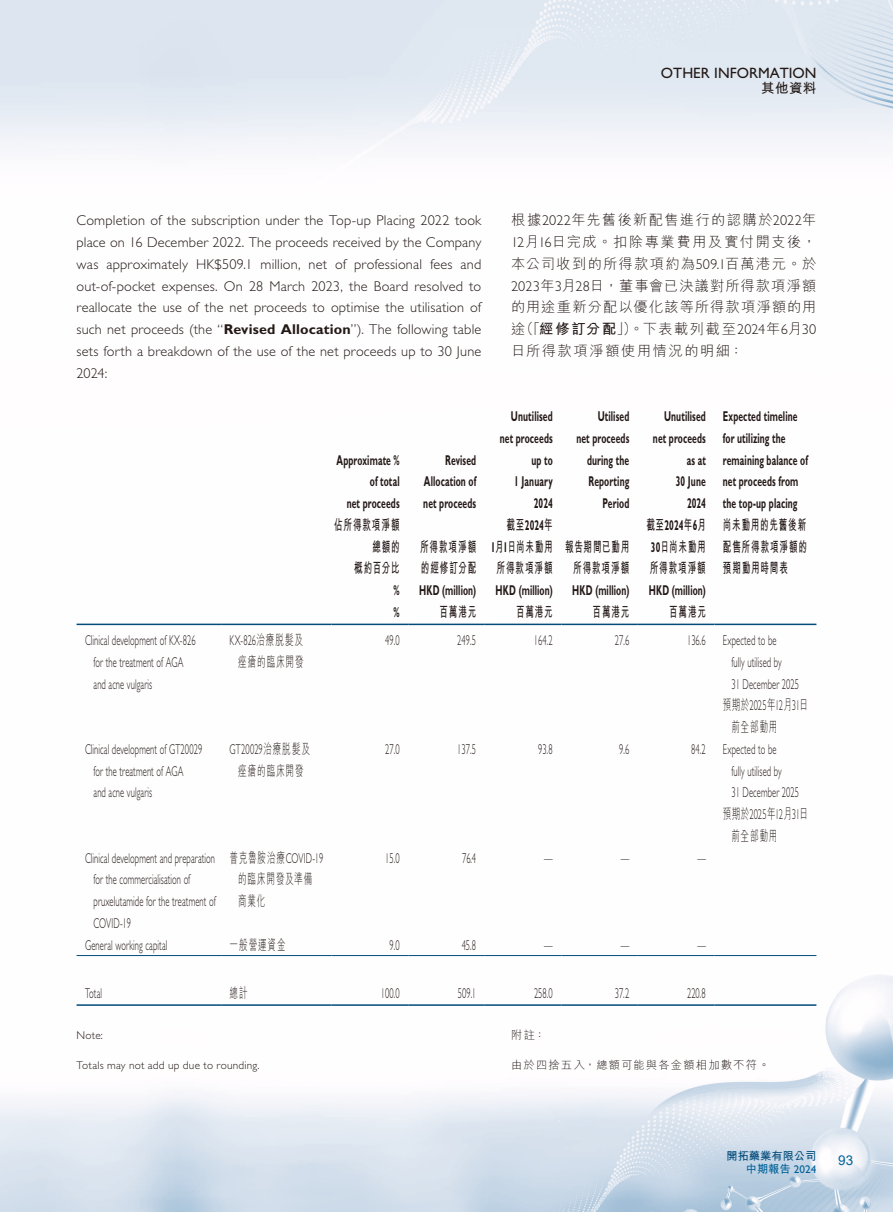
<style>
.page{position:relative;width:893px;height:1212px;background:#fff}
.page>*{position:absolute;margin:0;border:0;box-sizing:border-box;transform-origin:0 0}
.t1{font:15px "Gill Sans Std";color:#231916}
.t2{font:300 14.25px/21.8px "Gill Sans Std";letter-spacing:.01em;color:#231916;scale:.6 1}
.t3{font:300 14.25px/21.8px "Gill Sans Std";letter-spacing:.01em;color:#231916;text-align:justify}
.t4{font:700 14.25px/21.8px "Gill Sans Std";letter-spacing:.01em;color:#231916;text-align:right;scale:.6 1}
.t5{font:300 14.25px/21.8px "M Hei HK";letter-spacing:.1em;color:#231916;text-align:justify}
.t6{font:700 14.25px/21.8px "M Hei HK";letter-spacing:.105em;color:#231916;scale:.6 1}
.t7{font:300 14.25px/21.8px "M Hei HK";letter-spacing:.1em;color:#231916;scale:.6 1}
.t8{font:700 13.5px "M Hei HK";color:#231916}
.t9{font:13.5px "Arial";color:#006198}
.t10{font:300 11.25px "Gill Sans Std";letter-spacing:.02em;color:#231916}
.t11{font:300 11.25px "M Hei HK";letter-spacing:.115em;color:#231916}
.t12{font:700 11.25px/13.5px "M Hei HK";color:#004b7b;text-align:right}
.s1{font-weight:700}
.s2{font-family:"Gill Sans Std"}
.s3{font-family:"M Hei HK"}
.s4{color:#006198}
.s5{font-family:"Gill Sans Std";font-weight:400;color:#006198}
</style>
<div class="page">
<img style="left:0;top:0;width:893px;height:1212px">
<hr style="left:77px;top:624px;width:144px;height:1px;background:#004b7b">
<hr style="left:221px;top:624px;width:111px;height:1px;background:#004b7b">
<hr style="left:332px;top:624px;width:76px;height:1px;background:#004b7b">
<hr style="left:408px;top:624px;width:77px;height:1px;background:#004b7b">
<hr style="left:485px;top:624px;width:76px;height:1px;background:#004b7b">
<hr style="left:561px;top:624px;width:77px;height:1px;background:#004b7b">
<hr style="left:638px;top:624px;width:76px;height:1px;background:#004b7b">
<hr style="left:714px;top:624px;width:102px;height:1px;background:#004b7b">
<hr style="left:77px;top:955px;width:144px;height:1px;background:#004b7b">
<hr style="left:221px;top:955px;width:111px;height:1px;background:#004b7b">
<hr style="left:332px;top:955px;width:76px;height:1px;background:#004b7b">
<hr style="left:408px;top:955px;width:77px;height:1px;background:#004b7b">
<hr style="left:485px;top:955px;width:76px;height:1px;background:#004b7b">
<hr style="left:561px;top:955px;width:77px;height:1px;background:#004b7b">
<hr style="left:638px;top:955px;width:76px;height:1px;background:#004b7b">
<hr style="left:714px;top:955px;width:102px;height:1px;background:#004b7b">
<hr style="left:77px;top:1004px;width:144px;height:2px;background:#004b7b">
<hr style="left:221px;top:1004px;width:111px;height:2px;background:#004b7b">
<hr style="left:332px;top:1004px;width:76px;height:2px;background:#004b7b">
<hr style="left:408px;top:1004px;width:77px;height:2px;background:#004b7b">
<hr style="left:485px;top:1004px;width:76px;height:2px;background:#004b7b">
<hr style="left:561px;top:1004px;width:77px;height:2px;background:#004b7b">
<hr style="left:638px;top:1004px;width:76px;height:2px;background:#004b7b">
<hr style="left:714px;top:1004px;width:102px;height:2px;background:#004b7b">
<p class="t1" style="left:661px;top:65px;width:157px">OTHER INFORMATION</p>
<p class="t8" style="left:761px;top:78px;width:57px">其他資料</p>
<p class="t3" style="left:77px;top:210px;width:406px">Completion of the subscription under the Top-up Placing 2022 took place on 16 December 2022. The proceeds received by the Company was approximately HK$509.1 million, net of professional fees and out-of-pocket expenses. On 28 March 2023, the Board resolved to reallocate the use of the net proceeds to optimise the utilisation of such net proceeds (the “<span class="s1">Revised Allocation</span>”). The following table sets forth a breakdown of the use of the net proceeds up to 30 June 2024:</p>
<p class="t5" style="left:511px;top:209px;width:307px">根據<span class="s2">2022</span>年先舊後新配售進行的認購於<span class="s2">2022</span>年<span class="s2">12</span>月<span class="s2">16</span>日完成。扣除專業費用及實付開支後，本公司收到的所得款項約為<span class="s2">509.1</span>百萬港元。於<span class="s2">2023</span>年<span class="s2">3</span>月<span class="s2">28</span>日，董事會已決議對所得款項淨額的用途重新分配以優化該等所得款項淨額的用途（「<span class="s1">經修訂分配</span>」）。下表載列截至<span class="s2">2024</span>年<span class="s2">6</span>月<span class="s2">30</span>日所得款項淨額使用情況的明細：</p>
<p class="t4" style="left:336px;top:449px;width:107px">Approximate % of total<br>net proceeds</p>
<p class="t4" style="left:423px;top:449px;width:90px;text-align:justify;text-indent:22px">Revised Allocation of net proceeds</p>
<p class="t6" style="left:334px;top:512px;width:111px;text-align:right">佔所得款項淨額總額的<br>概約百分比</p>
<p class="t6" style="left:420px;top:534px;width:95px">所得款項淨額的經修訂分配</p>
<p class="t4" style="left:500px;top:405px;width:90px">Unutilised net proceeds up to<br>1 January<br>2024</p>
<p class="t4" style="left:576px;top:405px;width:90px">Utilised<br>net proceeds during the<br>Reporting<br>Period</p>
<p class="t4" style="left:653px;top:405px;width:90px">Unutilised net proceeds as at<br>30 June<br>2024</p>
<p class="t4" style="left:723px;top:405px;width:143px;text-align:left">Expected timeline for utilizing the remaining balance of net proceeds from the top-up placing</p>
<p class="t4" style="left:506px;top:514px;width:79px"><span class="s3">截至</span>2024<span class="s3">年</span></p>
<p class="t6" style="left:491px;top:534px;width:105px;text-align:center"><span class="s2">1</span>月<span class="s2">1</span>日尚未動用所得款項淨額</p>
<p class="t6" style="left:565px;top:534px;width:109px;text-align:center">報告期間已動用所得款項淨額</p>
<p class="t4" style="left:646px;top:514px;width:101px"><span class="s3">截至</span>2024<span class="s3">年</span>6<span class="s3">月</span></p>
<p class="t6" style="left:650px;top:534px;width:95px"><span class="s2">30</span>日尚未動用所得款項淨額</p>
<p class="t6" style="left:723px;top:512px;width:142px;text-align:justify">尚未動用的先舊後新配售所得款項淨額的預期動用時間表</p>
<p class="t2" style="left:94px;top:629px;width:172px;text-indent:-9px">Clinical development of KX-826 for the treatment of AGA and acne vulgaris</p>
<p class="t2" style="left:230px;top:629px;width:124px">KX-826<span class="s3">治療脫髮及</span></p>
<p class="t7" style="left:238px;top:650px;width:111px">痤瘡的臨床開發</p>
<p class="t2" style="left:94px;top:738px;width:183px;text-indent:-9px">Clinical development of GT20029 for the treatment of AGA<br>and acne vulgaris</p>
<p class="t2" style="left:230px;top:738px;width:136px">GT20029<span class="s3">治療脫髮及</span></p>
<p class="t7" style="left:238px;top:759px;width:111px">痤瘡的臨床開發</p>
<p class="t2" style="left:94px;top:847px;width:205px;text-indent:-9px">Clinical development and preparation for the commercialisation of pruxelutamide for the treatment of<br>COVID-19</p>
<p class="t2" style="left:230px;top:847px;width:158px"><span class="s3">普克魯胺治療</span>COVID-19</p>
<p class="t7" style="left:238px;top:868px;width:125px">的臨床開發及準備商業化</p>
<p class="t4" style="left:394px;top:579px;width:12px">%</p>
<p class="t4" style="left:419px;top:579px;width:97px">HKD (million)</p>
<p class="t4" style="left:496px;top:579px;width:97px">HKD (million)</p>
<p class="t4" style="left:572px;top:579px;width:97px">HKD (million)</p>
<p class="t4" style="left:649px;top:579px;width:97px">HKD (million)</p>
<p class="t4" style="left:394px;top:601px;width:12px">%</p>
<p class="t6" style="left:439px;top:599px;width:63px">百萬港元</p>
<p class="t6" style="left:516px;top:599px;width:63px">百萬港元</p>
<p class="t6" style="left:593px;top:599px;width:63px">百萬港元</p>
<p class="t6" style="left:669px;top:599px;width:63px">百萬港元</p>
<p class="t2" style="left:385px;top:629px;width:26px">49.0</p>
<p class="t2" style="left:457px;top:629px;width:33px">249.5</p>
<p class="t2" style="left:534px;top:629px;width:33px">164.2</p>
<p class="t2" style="left:615px;top:629px;width:26px">27.6</p>
<p class="t2" style="left:687px;top:629px;width:151px">136.6 Expected to be</p>
<p class="t2" style="left:731px;top:651px;width:85px">fully utilised by</p>
<p class="t2" style="left:731px;top:673px;width:114px">31 December 2025</p>
<p class="t2" style="left:723px;top:695px;width:143px"><span class="s3">預期於</span>2025<span class="s3">年</span>12<span class="s3">月</span>31<span class="s3">日</span></p>
<p class="t7" style="left:731px;top:716px;width:78px">前全部動用</p>
<p class="t2" style="left:385px;top:738px;width:26px">27.0</p>
<p class="t2" style="left:457px;top:738px;width:33px">137.5</p>
<p class="t2" style="left:538px;top:738px;width:26px">93.8</p>
<p class="t2" style="left:619px;top:738px;width:19px">9.6</p>
<p class="t2" style="left:691px;top:738px;width:144px">84.2 Expected to be</p>
<p class="t2" style="left:731px;top:760px;width:85px">fully utilised by</p>
<p class="t2" style="left:731px;top:782px;width:114px">31 December 2025</p>
<p class="t2" style="left:723px;top:803px;width:143px"><span class="s3">預期於</span>2025<span class="s3">年</span>12<span class="s3">月</span>31<span class="s3">日</span></p>
<p class="t7" style="left:731px;top:824px;width:78px">前全部動用</p>
<p class="t2" style="left:385px;top:847px;width:26px">15.0</p>
<p class="t2" style="left:462px;top:847px;width:25px">76.4</p>
<p class="t2" style="left:544px;top:847px;width:16px">—</p>
<p class="t2" style="left:621px;top:847px;width:16px">—</p>
<p class="t2" style="left:697px;top:847px;width:16px">—</p>
<p class="t2" style="left:85px;top:934px;width:139px">General working capital</p>
<p class="t7" style="left:230px;top:933px;width:95px">一般營運資金</p>
<p class="t2" style="left:389px;top:934px;width:19px">9.0</p>
<p class="t2" style="left:462px;top:934px;width:26px">45.8</p>
<p class="t2" style="left:544px;top:934px;width:16px">—</p>
<p class="t2" style="left:621px;top:934px;width:16px">—</p>
<p class="t2" style="left:697px;top:934px;width:16px">—</p>
<p class="t2" style="left:85px;top:982px;width:30px">Total</p>
<p class="t7" style="left:230px;top:981px;width:32px">總計</p>
<p class="t2" style="left:381px;top:982px;width:33px">100.0</p>
<p class="t2" style="left:458px;top:982px;width:32px">509.1</p>
<p class="t2" style="left:534px;top:982px;width:33px">258.0</p>
<p class="t2" style="left:615px;top:982px;width:26px">37.2</p>
<p class="t2" style="left:687px;top:982px;width:33px">220.8</p>
<p class="t10" style="left:77px;top:1029px;width:28px">Note:</p>
<p class="t10" style="left:77px;top:1059px;width:184px">Totals may not add up due to rounding.</p>
<p class="t11" style="left:511px;top:1029px;width:36px">附註：</p>
<p class="t11" style="left:511px;top:1059px;width:260px">由於四捨五入，總額可能與各金額相加數不符。</p>
<p class="t12" style="left:726px;top:1148px;width:91px">開拓藥業有限公司<span class="s4">中期報告</span> <span class="s5">2024</span></p>
<p class="t9" style="left:838px;top:1150px;width:17px">93</p>
</div>
